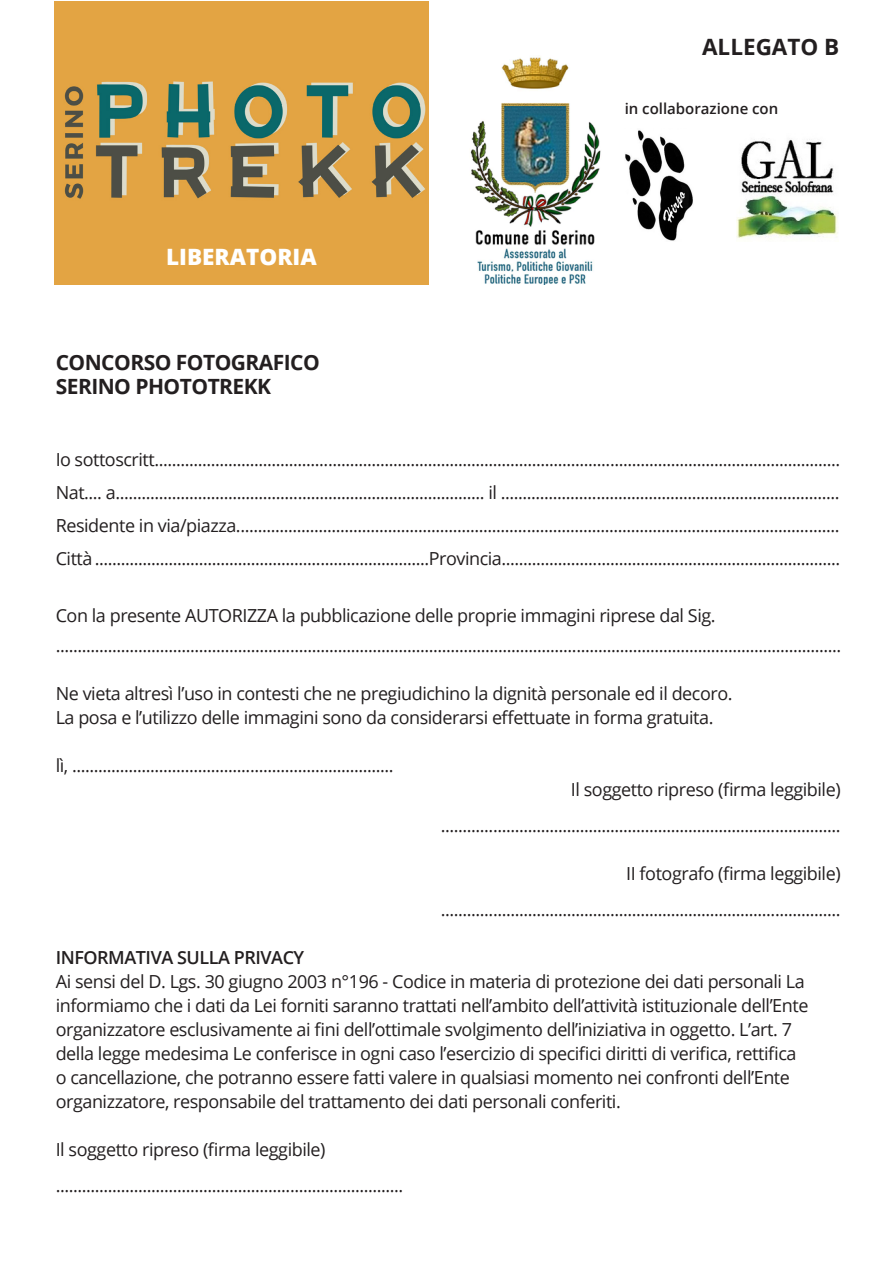
<style>
.page{position:relative;width:893px;height:1263px;background:#fff}
.page>*{position:absolute;margin:0;border:0;box-sizing:border-box;transform-origin:0 0}
.t1{font:800 22.5px "Open Sans";color:#fff}
.t2{font:700 22.5px "Open Sans";color:#231f20}
.t3{font:700 21px "Open Sans";letter-spacing:-.025em;color:#231f20}
.t4{font:18px/24px "Open Sans";letter-spacing:-.025em;color:#231f20}
.t5{font:600 18px "Open Sans";letter-spacing:-.025em;color:#231f20}
.t6{font:600 15px "Open Sans";color:#231f20}
</style>
<div class="page">
<img style="left:470px;top:56px;width:131px;height:228px">
<img style="left:625px;top:130px;width:68px;height:111px">
<img style="left:736px;top:139px;width:102px;height:99px">
<div style="left:54px;top:1px;width:375px;height:283px;background:#e3a443"></div>
<img style="left:64px;top:82px;width:362px;height:117px">
<p class="t2" style="left:702px;top:31px;width:139px">ALLEGATO B</p>
<p class="t1" style="left:166px;top:239px;width:152px">LIBERATORIA</p>
<p class="t3" style="left:56px;top:347px;width:266px">CONCORSO FOTOGRAFICO</p>
<p class="t3" style="left:56px;top:371px;width:217px">SERINO PHOTOTREKK</p>
<p class="t6" style="left:625px;top:98px;width:155px">in collaborazione con</p>
<p class="t4" style="left:56px;top:447px;width:786px">Io sottoscritt..............................................................................................................................................................</p>
<p class="t4" style="left:56px;top:480px;width:785px">Nat.... a..................................................................................... il ..............................................................................</p>
<p class="t4" style="left:56px;top:513px;width:785px">Residente in via/piazza...........................................................................................................................................</p>
<p class="t4" style="left:56px;top:546px;width:786px">Città .............................................................................Provincia..............................................................................</p>
<p class="t4" style="left:56px;top:603px;width:661px">Con la presente AUTORIZZA la pubblicazione delle proprie immagini riprese dal Sig.</p>
<p class="t4" style="left:56px;top:633px;width:787px">.....................................................................................................................................................................................</p>
<p class="t4" style="left:56px;top:681px;width:678px">Ne vieta altresì l’uso in contesti che ne pregiudichino la dignità personale ed il decoro.</p>
<p class="t4" style="left:56px;top:705px;width:659px">La posa e l’utilizzo delle immagini sono da considerarsi effettuate in forma gratuita.</p>
<p class="t4" style="left:56px;top:753px;width:339px">lì, ..........................................................................</p>
<p class="t4" style="left:571px;top:777px;width:271px">Il soggetto ripreso (firma leggibile)</p>
<p class="t4" style="left:441px;top:813px;width:401px">............................................................................................</p>
<p class="t4" style="left:626px;top:861px;width:216px">II fotografo (firma leggibile)</p>
<p class="t4" style="left:441px;top:897px;width:401px">............................................................................................</p>
<p class="t5" style="left:56px;top:945px;width:250px">INFORMATIVA SULLA PRIVACY</p>
<p class="t4" style="left:56px;top:969px;width:754px">Ai sensi del D. Lgs. 30 giugno 2003 n°196 - Codice in materia di protezione dei dati personali La informiamo che i dati da Lei forniti saranno trattati nell’ambito dell’attività istituzionale dell’Ente organizzatore esclusivamente ai fini dell’ottimale svolgimento dell’iniziativa in oggetto. L’art. 7 della legge medesima Le conferisce in ogni caso l’esercizio di specifici diritti di verifica, rettifica o cancellazione, che potranno essere fatti valere in qualsiasi momento nei confronti dell’Ente organizzatore, responsabile del trattamento dei dati personali conferiti.</p>
<p class="t4" style="left:56px;top:1137px;width:271px">Il soggetto ripreso (firma leggibile)</p>
<p class="t4" style="left:56px;top:1173px;width:349px">................................................................................</p>
</div>
